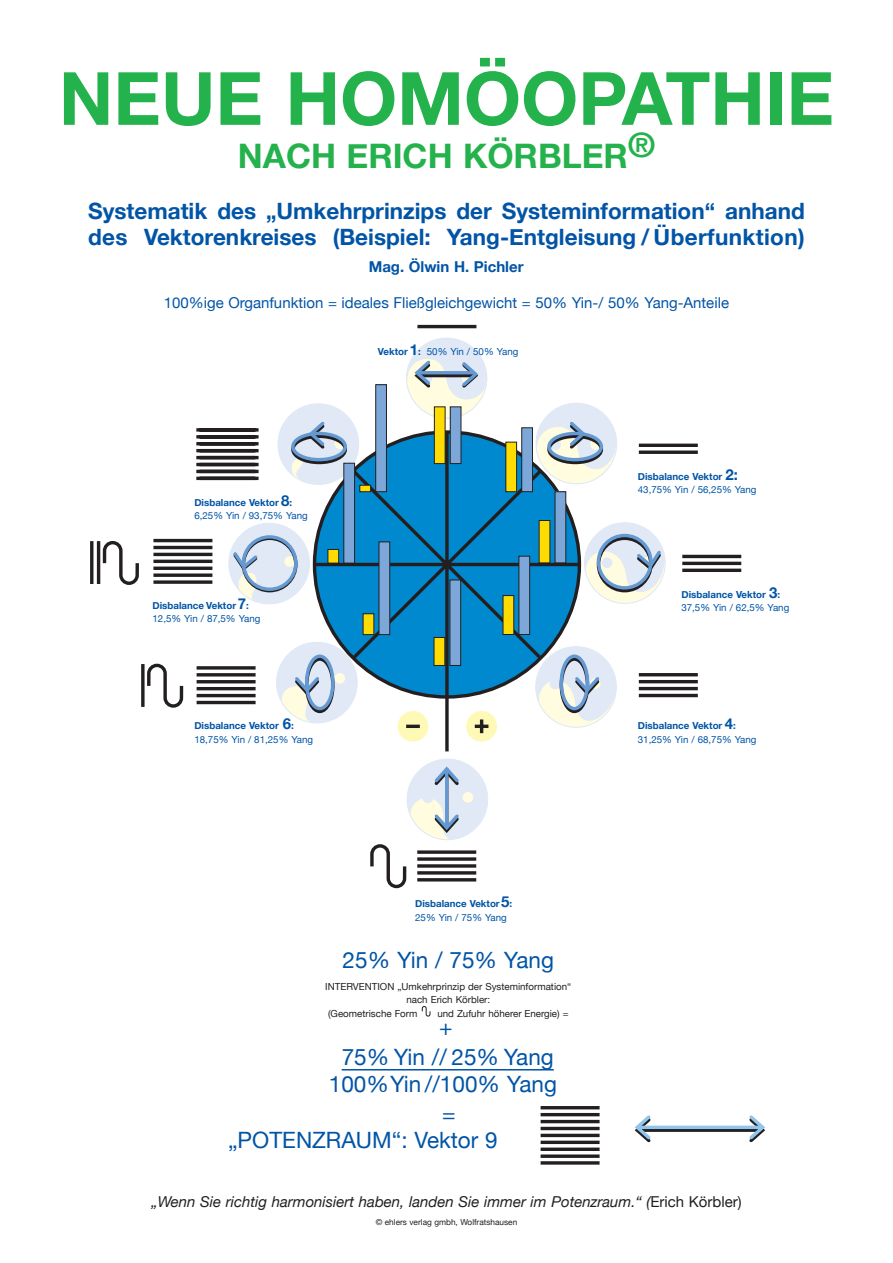
<style>
.page{position:relative;width:893px;height:1263px;background:#fff}
.page>*{position:absolute;margin:0;border:0;box-sizing:border-box;transform-origin:0 0}
.t1{font:700 73.5px "Helvetica Neue";color:#23b24b}
.t2{font:700 33.75px "Helvetica Neue";color:#23b24b}
.t3{font:700 22.5px/26.2px "Helvetica Neue";color:#0154a6}
.t4{font:22.5px/30px "Helvetica Neue";color:#0154a6;text-align:center}
.t5{font:italic 15px "Helvetica Neue";color:#231f20}
.t6{font:15px "Helvetica Neue";color:#0154a6}
.t7{font:700 15px "Helvetica Neue";color:#0154a6}
.t8{font:9.75px/13.5px "Helvetica Neue";color:#0154a6}
.t9{font:9.75px "Helvetica Neue";color:#231f20}
.t10{font:700 9.75px/13.5px "Helvetica Neue";color:#0154a6}
.t11{font:8.25px "Helvetica Neue";color:#231f20}
.s1{font-weight:700}
.s2{font-weight:700;font-size:15px}
.s3{font-size:15px}
.s4{font-weight:400}
.s5{font-style:normal}
</style>
<div class="page">
<div style="left:278px;top:404px;width:81px;height:80px;background:#e1e9f6;border-radius:50%"></div>
<hr style="left:417px;top:325px;width:59px;height:3px;background:#231f20">
<svg style="left:90px;top:427px;width:652px;height:462px"></svg>
<svg style="left:230px;top:420px;width:119px;height:184px"></svg>
<div style="left:305px;top:654px;width:30px;height:56px;border:3px solid #6599d1;border-radius:50%"></div>
<svg style="left:277px;top:674px;width:45px;height:49px;background:#d6dee2"></svg>
<svg style="left:405px;top:337px;width:77px;height:108px"></svg>
<svg style="left:410px;top:764px;width:52px;height:76px;background:#d7e0e6"></svg>
<div style="left:597px;top:534px;width:55px;height:55px;border:3px solid #6599d1;border-radius:50%"></div>
<svg style="left:602px;top:543px;width:63px;height:60px;background:#d1d9dd"></svg>
<svg style="left:602px;top:417px;width:14px;height:67px"></svg>
<div style="left:560px;top:654px;width:29px;height:56px;border:3px solid #6599d1;border-radius:50%"></div>
<svg style="left:459px;top:359px;width:143px;height:336px"></svg>
<hr style="left:342px;top:1069px;width:212px;height:1px;background:#0154a6">
<svg style="left:421px;top:1006px;width:10px;height:10px"></svg>
<div style="left:506px;top:442px;width:11px;height:50px;background:#ffdc01"></div>
<div style="left:505px;top:442px;width:12px;height:50px;border:1px solid #231f20"></div>
<div style="left:522px;top:428px;width:10px;height:64px;background:#7ca7d8"></div>
<div style="left:521px;top:427px;width:12px;height:65px;border:1px solid #231f20"></div>
<div style="left:434px;top:407px;width:11px;height:57px;background:#ffdc01"></div>
<div style="left:434px;top:406px;width:11px;height:58px;border:1px solid #231f20"></div>
<div style="left:450px;top:407px;width:11px;height:57px;background:#7ca7d8"></div>
<div style="left:450px;top:406px;width:11px;height:58px;border:1px solid #231f20"></div>
<div style="left:539px;top:520px;width:11px;height:43px;background:#ffdc01"></div>
<div style="left:555px;top:492px;width:11px;height:71px;background:#7ca7d8"></div>
<div style="left:555px;top:491px;width:11px;height:72px;border:1px solid #231f20"></div>
<div style="left:503px;top:596px;width:11px;height:38px;background:#ffdc01"></div>
<div style="left:519px;top:556px;width:11px;height:78px;background:#7ca7d8"></div>
<div style="left:518px;top:556px;width:12px;height:79px;border:1px solid #231f20"></div>
<div style="left:434px;top:637px;width:11px;height:28px;background:#ffdc01"></div>
<div style="left:434px;top:637px;width:11px;height:29px;border:1px solid #231f20"></div>
<div style="left:450px;top:580px;width:11px;height:85px;background:#7ca7d8"></div>
<div style="left:450px;top:580px;width:11px;height:86px;border:1px solid #231f20"></div>
<div style="left:363px;top:614px;width:11px;height:21px;background:#ffdc01"></div>
<div style="left:363px;top:613px;width:11px;height:22px;border:1px solid #231f20"></div>
<div style="left:379px;top:542px;width:11px;height:93px;background:#7ca7d8"></div>
<div style="left:379px;top:541px;width:11px;height:94px;border:1px solid #231f20"></div>
<div style="left:328px;top:549px;width:11px;height:14px;background:#ffdc01"></div>
<div style="left:328px;top:549px;width:11px;height:14px;border:1px solid #231f20"></div>
<div style="left:344px;top:463px;width:11px;height:100px;background:#7ca7d8"></div>
<div style="left:343px;top:463px;width:12px;height:100px;border:1px solid #231f20"></div>
<div style="left:360px;top:485px;width:11px;height:7px;background:#ffdc01"></div>
<div style="left:359px;top:485px;width:12px;height:7px;border:1px solid #231f20"></div>
<div style="left:376px;top:385px;width:10px;height:107px;background:#7ca7d8"></div>
<div style="left:375px;top:384px;width:12px;height:108px;border:1px solid #231f20"></div>
<svg style="left:634px;top:1115px;width:131px;height:28px"></svg>
<svg style="left:541px;top:1154px;width:59px;height:4px"></svg>
<hr style="left:541px;top:1106px;width:59px;height:3px;background:#231f20">
<hr style="left:541px;top:1113px;width:59px;height:3px;background:#231f20">
<hr style="left:541px;top:1120px;width:59px;height:3px;background:#231f20">
<hr style="left:541px;top:1127px;width:59px;height:3px;background:#231f20">
<hr style="left:541px;top:1134px;width:59px;height:3px;background:#231f20">
<hr style="left:541px;top:1141px;width:59px;height:3px;background:#231f20">
<svg style="left:541px;top:1147px;width:59px;height:4px"></svg>
<hr style="left:541px;top:1161px;width:59px;height:3px;background:#231f20">
<h1 class="t1" style="left:59px;top:53px;width:777px">NEUE HOMÖOPATHIE</h1>
<h2 class="t2" style="left:238px;top:135px;width:418px">NACH ERICH KÖRBLER®</h2>
<h3 class="t3" style="left:88px;top:197px;width:718px">Systematik des „Umkehrprinzips der Systeminformation“ anhand des Vektorenkreises (Beispiel: Yang-Entgleisung / Überfunktion)</h3>
<h3 class="t7" style="left:369px;top:257px;width:156px">Mag. Ölwin H. Pichler</h3>
<h3 class="t6" style="left:164px;top:294px;width:567px">100%ige Organfunktion = ideales Fließgleichgewicht = 50% Yin-/ 50% Yang-Anteile</h3>
<p class="t8" style="left:378px;top:345px;width:142px"><span class="s1">Vektor</span> <span class="s2">1</span><span class="s1">:</span> 50% Yin / 50% Yang</p>
<p class="t8" style="left:194px;top:495px;width:115px"><span class="s1">Disbalance Vektor</span> <span class="s2">8</span><span class="s1">:<br></span>6,25% Yin / 93,75% Yang</p>
<p class="t8" style="left:153px;top:598px;width:109px"><span class="s1">Disbalance Vektor</span> <span class="s2">7</span><span class="s1">:<br></span>12,5% Yin / 87,5% Yang</p>
<p class="t8" style="left:194px;top:719px;width:120px"><span class="s1">Disbalance Vektor</span> <span class="s2">6</span><span class="s1">:<br></span>18,75% Yin / 81,25% Yang</p>
<p class="t10" style="left:415px;top:897px;width:99px">Disbalance Vektor <span class="s3">5</span>:<br><span class="s4">25% Yin / 75% Yang</span></p>
<h3 class="t4" style="left:343px;top:944px;width:213px">25% Yin / 75% Yang</h3>
<p class="t9" style="left:325px;top:980px;width:248px">INTERVENTION „Umkehrprinzip der Systeminformation“</p>
<p class="t9" style="left:406px;top:994px;width:85px">nach Erich Körbler:</p>
<p class="t9" style="left:328px;top:1007px;width:91px">(Geometrische Form</p>
<p class="t9" style="left:437px;top:1007px;width:133px">und Zufuhr höherer Energie) =</p>
<h3 class="t4" style="left:342px;top:1012px;width:214px">+<br>75% Yin // 25% Yang</h3>
<h3 class="t4" style="left:329px;top:1068px;width:229px">100%Yin //100% Yang =</h3>
<h3 class="t4" style="left:228px;top:1124px;width:271px">„POTENZRAUM“: Vektor 9</h3>
<p class="t8" style="left:638px;top:469px;width:120px"><span class="s1">Disbalance Vektor</span> <span class="s2">2:<br></span>43,75% Yin / 56,25% Yang</p>
<p class="t8" style="left:681px;top:588px;width:109px"><span class="s1">Disbalance Vektor</span> <span class="s2">3</span><span class="s1">:<br></span>37,5% Yin / 62,5% Yang</p>
<p class="t8" style="left:638px;top:719px;width:120px"><span class="s1">Disbalance Vektor</span> <span class="s2">4</span><span class="s1">:<br></span>31,25% Yin / 68,75% Yang</p>
<h3 class="t5" style="left:151px;top:1193px;width:592px">„Wenn Sie richtig harmonisiert haben, landen Sie immer im Potenzraum.“ (<span class="s5">Erich Körbler)</span></h3>
<p class="t11" style="left:376px;top:1217px;width:143px">© ehlers verlag gmbh, Wolfratshausen</p>
</div>
